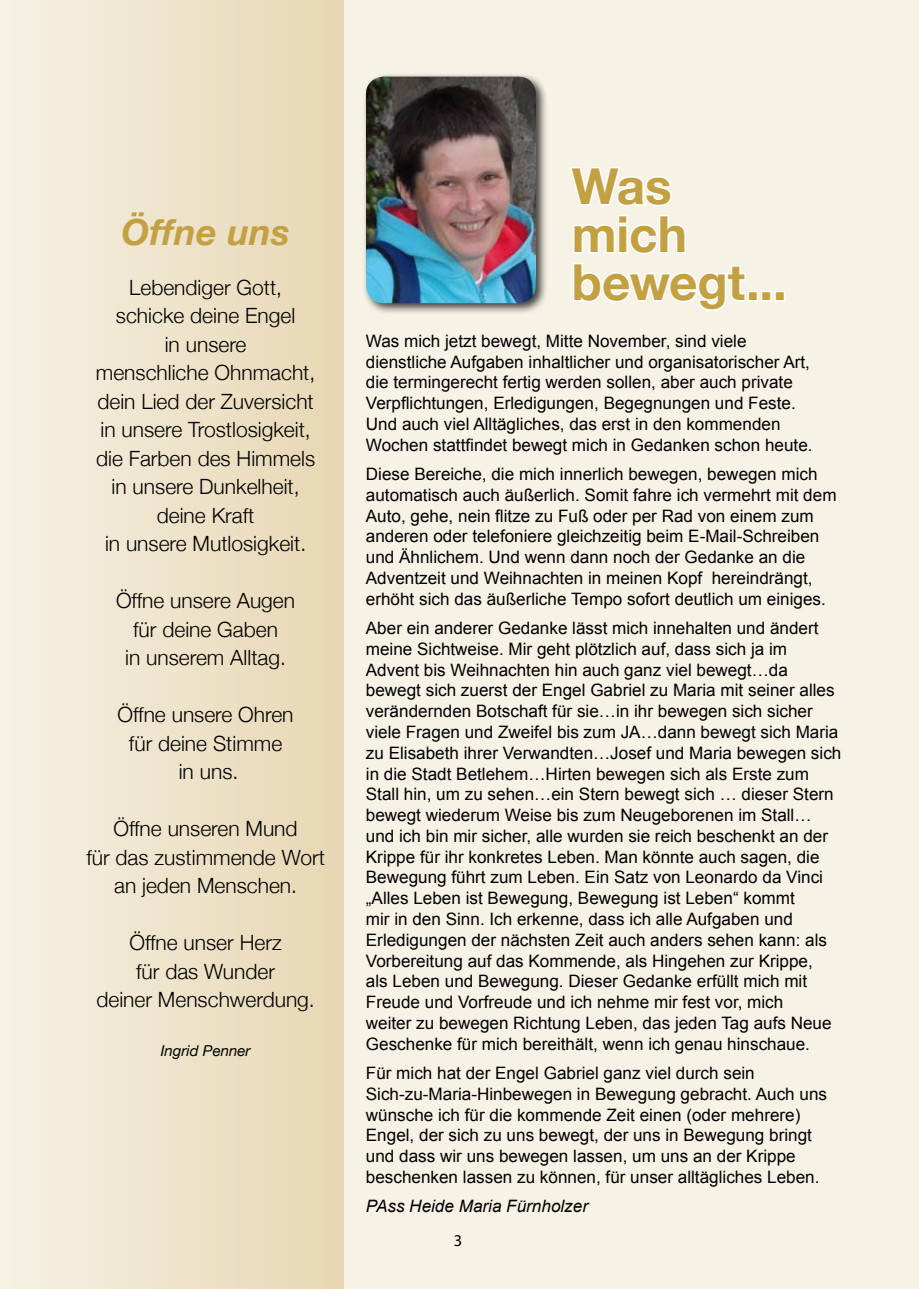
<style>
.page{position:relative;width:919px;height:1289px;background:#fff}
.page>*{position:absolute;margin:0;border:0;box-sizing:border-box;transform-origin:0 0}
.t1{font:700 49.5px/48px "Helvetica Neue";color:#c3a042}
.t2{font:italic 700 36px "Helvetica Neue";color:#c3a042}
.t3{font:300 21px/28.5px "Helvetica Neue";color:#000;text-align:center}
.t4{font:17.1px/20.9px "Arial";color:#000}
.t5{font:italic 17.1px "Arial";color:#000}
.t6{font:16.5px "Myriad Pro";color:#000}
.t7{font:italic 15px "Helvetica Neue";color:#000}
</style>
<div class="page">
<div style="left:0;top:0;width:918px;height:1288px;background:#f7f2e6"></div>
<div style="left:0;top:0;width:344px;height:1288px;background:linear-gradient(to right,#f6f1e5,#e7d7b3)"></div>
<svg style="left:570px;top:167px;width:102px;height:39px"></svg>
<svg style="left:573px;top:215px;width:113px;height:39px"></svg>
<svg style="left:573px;top:263px;width:173px;height:48px"></svg>
<div style="left:747px;top:291px;width:11px;height:10px;border:3px solid #fff"></div>
<div style="left:761px;top:291px;width:10px;height:10px;border:3px solid #fff"></div>
<div style="left:774px;top:291px;width:11px;height:10px;border:3px solid #fff"></div>
<div style="left:362px;top:73px;width:186px;height:243px;background:#000;opacity:.75"></div>
<img style="left:366px;top:77px;width:170px;height:226px">
<h2 class="t2" style="left:121px;top:209px;width:170px">Öffne uns</h2>
<p class="t3" style="left:96px;top:272px;width:221px">Lebendiger Gott, schicke deine Engel<br>in unsere<br>menschliche Ohnmacht, dein Lied der Zuversicht in unsere Trostlosigkeit, die Farben des Himmels in unsere Dunkelheit, deine Kraft<br>in unsere Mutlosigkeit.</p>
<p class="t3" style="left:116px;top:586px;width:180px">Öffne unsere Augen für deine Gaben<br>in unserem Alltag.</p>
<p class="t3" style="left:118px;top:700px;width:177px">Öffne unsere Ohren für deine Stimme<br>in uns.</p>
<p class="t3" style="left:86px;top:814px;width:240px">Öffne unseren Mund<br>für das zustimmende Wort an jeden Menschen.</p>
<p class="t3" style="left:96px;top:928px;width:220px">Öffne unser Herz<br>für das Wunder<br>deiner Menschwerdung.</p>
<p class="t7" style="left:161px;top:1041px;width:91px">Ingrid Penner</p>
<h1 class="t1" style="left:571px;top:161px;width:216px">Was mich bewegt...</h1>
<p class="t4" style="left:366px;top:330px;width:448px">Was mich jetzt bewegt, Mitte November, sind viele dienstliche Aufgaben inhaltlicher und organisatorischer Art, die termingerecht fertig werden sollen, aber auch private Verpflichtungen, Erledigungen, Begegnungen und Feste.<br>Und auch viel Alltägliches, das erst in den kommenden Wochen stattfindet bewegt mich in Gedanken schon heute.</p>
<p class="t4" style="left:366px;top:463px;width:472px">Diese Bereiche, die mich innerlich bewegen, bewegen mich automatisch auch äußerlich. Somit fahre ich vermehrt mit dem Auto, gehe, nein flitze zu Fuß oder per Rad von einem zum anderen oder telefoniere gleichzeitig beim E-Mail-Schreiben und Ähnlichem. Und wenn dann noch der Gedanke an die Adventzeit und Weihnachten in meinen Kopf hereindrängt, erhöht sich das äußerliche Tempo sofort deutlich um einiges.</p>
<p class="t4" style="left:366px;top:617px;width:477px">Aber ein anderer Gedanke lässt mich innehalten und ändert meine Sichtweise. Mir geht plötzlich auf, dass sich ja im Advent bis Weihnachten hin auch ganz viel bewegt…da bewegt sich zuerst der Engel Gabriel zu Maria mit seiner alles verändernden Botschaft für sie…in ihr bewegen sich sicher viele Fragen und Zweifel bis zum JA…dann bewegt sich Maria zu Elisabeth ihrer Verwandten…Josef und Maria bewegen sich in die Stadt Betlehem…Hirten bewegen sich als Erste zum Stall hin, um zu sehen…ein Stern bewegt sich … dieser Stern bewegt wiederum Weise bis zum Neugeborenen im Stall… und ich bin mir sicher, alle wurden sie reich beschenkt an der Krippe für ihr konkretes Leben. Man könnte auch sagen, die Bewegung führt zum Leben. Ein Satz von Leonardo da Vinci „Alles Leben ist Bewegung, Bewegung ist Leben“ kommt<br>mir in den Sinn. Ich erkenne, dass ich alle Aufgaben und Erledigungen der nächsten Zeit auch anders sehen kann: als Vorbereitung auf das Kommende, als Hingehen zur Krippe,<br>als Leben und Bewegung. Dieser Gedanke erfüllt mich mit Freude und Vorfreude und ich nehme mir fest vor, mich<br>weiter zu bewegen Richtung Leben, das jeden Tag aufs Neue Geschenke für mich bereithält, wenn ich genau hinschaue.</p>
<p class="t4" style="left:366px;top:1062px;width:462px">Für mich hat der Engel Gabriel ganz viel durch sein Sich-zu-Maria-Hinbewegen in Bewegung gebracht. Auch uns wünsche ich für die kommende Zeit einen (oder mehrere)<br>Engel, der sich zu uns bewegt, der uns in Bewegung bringt und dass wir uns bewegen lassen, um uns an der Krippe beschenken lassen zu können, für unser alltägliches Leben.</p>
<p class="t5" style="left:366px;top:1196px;width:224px">PAss Heide Maria Fürnholzer</p>
<p class="t6" style="left:454px;top:1230px;width:10px">3</p>
</div>
